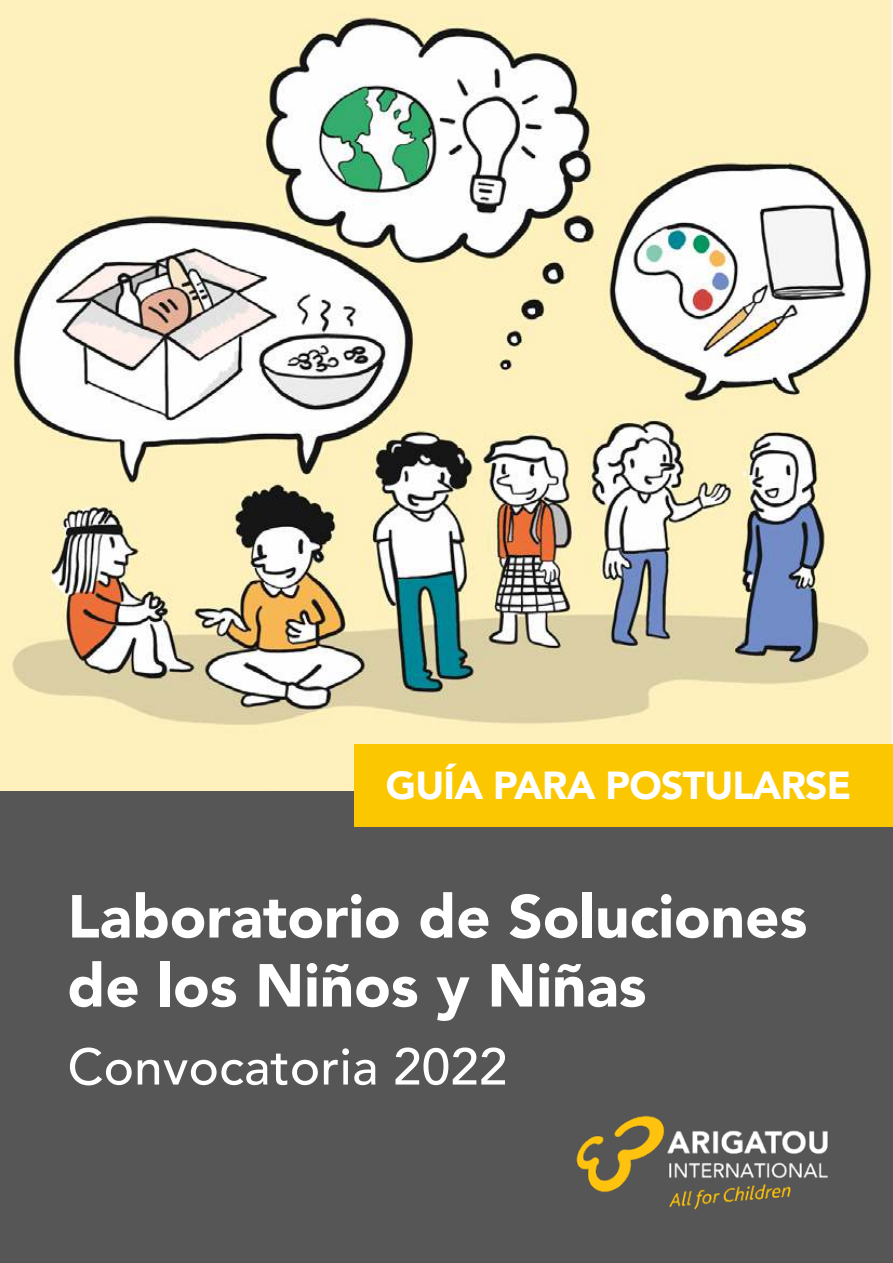
<style>
.page{position:relative;width:893px;height:1263px;background:#fff}
.page>*{position:absolute;margin:0;border:0;box-sizing:border-box;transform-origin:0 0}
.t1{font:900 60px/69px "Avenir";color:#fff}
.t2{font:500 51px "Avenir";letter-spacing:.005em;color:#fff}
.t3{font:900 39px "Avenir";letter-spacing:-.02em;color:#fff}
</style>
<div class="page">
<div style="left:0;top:790px;width:893px;height:473px;background:#565656"></div>
<img style="left:576px;top:1116px;width:252px;height:94px">
<img style="left:0;top:0;width:893px;height:790px">
<div style="left:354px;top:744px;width:539px;height:83px;background:#fbc700"></div>
<p class="t3" style="left:386px;top:763px;width:467px">GUÍA PARA POSTULARSE</p>
<p class="t1" style="left:68px;top:883px;width:741px">Laboratorio de Soluciones de los Niños y Niñas</p>
<p class="t2" style="left:68px;top:1037px;width:441px">Convocatoria 2022</p>
</div>
